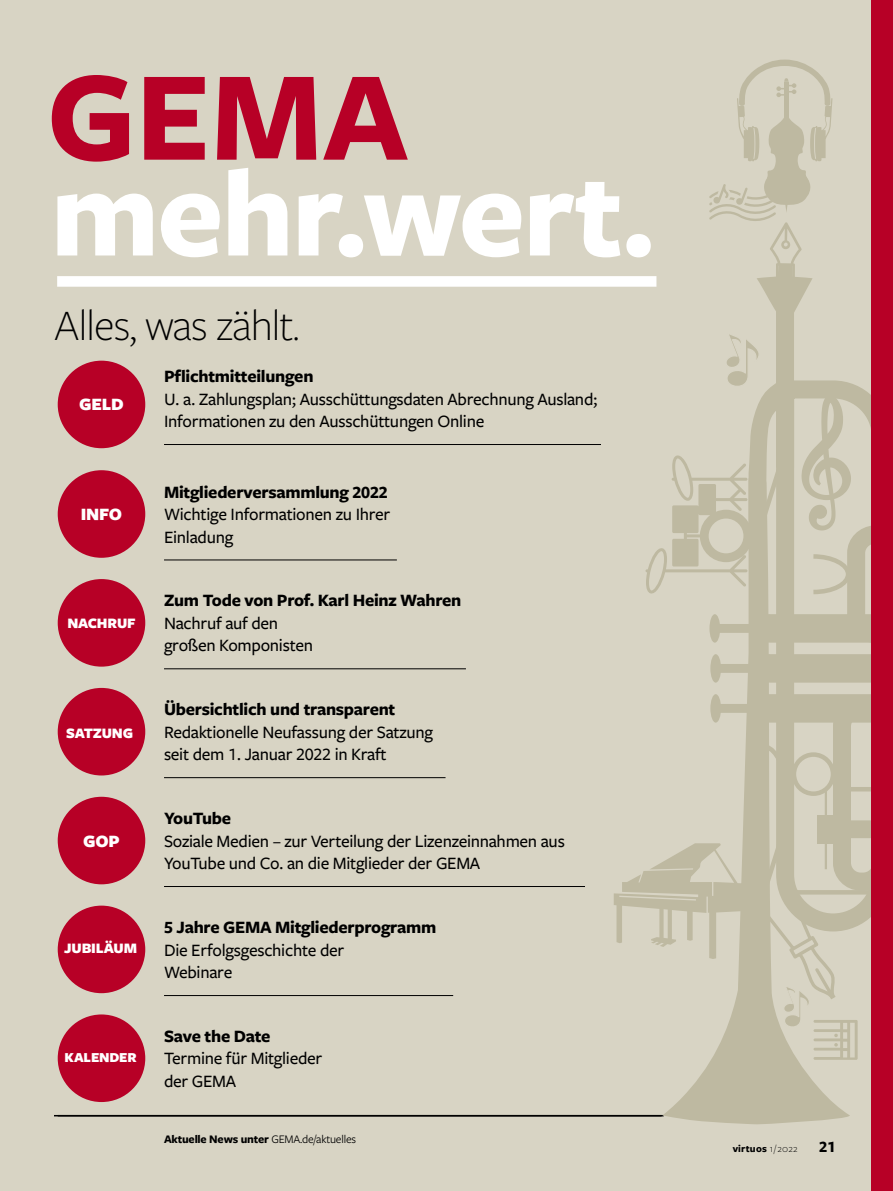
<style>
.page{position:relative;width:893px;height:1191px;background:#d8d4c4}
.page>*{position:absolute;margin:0;border:0;box-sizing:border-box;transform-origin:0 0}
.t1{font:700 132.3px "Freight Sans Pro";color:#b70026}
.t2{font:700 129px "Freight Sans Pro";letter-spacing:-.02em;color:#fff}
.t3{font:300 45px "Freight Sans Pro";letter-spacing:-.02em;color:#000}
.t4{font:500 18px/22.5px "Freight Sans Pro";letter-spacing:-.015em;color:#000}
.t5{font:700 18px "Freight Sans Pro";letter-spacing:-.015em;color:#000}
.t6{font:900 18px "Freight Sans Pro";letter-spacing:-.015em;color:#fff}
.t7{font:700 16.5px "Freight Sans Pro";color:#000}
.t8{font:900 15px "Freight Sans Pro";letter-spacing:-.01em;color:#fff}
.t9{font:900 14.25px "Freight Sans Pro";letter-spacing:-.015em;color:#fff}
.t10{font:700 12px "Freight Sans Pro";letter-spacing:-.015em;color:#000}
.t11{font:700 10.5px "Freight Sans Pro";letter-spacing:.02em;color:#000}
.s1{font-weight:400}
.s2{font-weight:300}
</style>
<div class="page">
<svg style="left:662px;top:1059px;width:188px;height:65px;fill:#beb9a1"></svg>
<div style="left:776px;top:294px;width:18px;height:173px;background:#beb9a1"></div>
<svg style="left:614px;top:331px;width:258px;height:728px"></svg>
<svg style="left:709px;top:60px;width:123px;height:252px"></svg>
<hr style="left:54px;top:1115px;width:608px;height:1px;background:#000">
<div style="left:58px;top:905px;width:87px;height:88px;background:#b70026;border-radius:50%"></div>
<hr style="left:164px;top:995px;width:289px;height:1px;background:#000">
<div style="left:58px;top:1014px;width:87px;height:88px;background:#b70026;border-radius:50%"></div>
<div style="left:58px;top:579px;width:87px;height:87px;background:#b70026;border-radius:50%"></div>
<hr style="left:164px;top:668px;width:302px;height:1px;background:#000">
<div style="left:58px;top:796px;width:87px;height:88px;background:#b70026;border-radius:50%"></div>
<hr style="left:164px;top:886px;width:421px;height:1px;background:#000">
<div style="left:58px;top:688px;width:87px;height:87px;background:#b70026;border-radius:50%"></div>
<hr style="left:164px;top:777px;width:282px;height:1px;background:#000">
<div style="left:58px;top:470px;width:87px;height:88px;background:#b70026;border-radius:50%"></div>
<hr style="left:164px;top:559px;width:233px;height:1px;background:#000">
<div style="left:58px;top:361px;width:87px;height:87px;background:#b70026;border-radius:50%"></div>
<hr style="left:164px;top:444px;width:437px;height:1px;background:#000">
<div style="left:872px;top:0;width:21px;height:1191px;background:#b70026"></div>
<div style="left:57px;top:276px;width:599px;height:11px;background:#fff"></div>
<h1 class="t1" style="left:47px;top:25px;width:363px">GEMA</h1>
<h2 class="t2" style="left:50px;top:125px;width:608px">mehr.wert.</h2>
<h3 class="t3" style="left:54px;top:296px;width:247px">Alles, was zählt.</h3>
<p class="t6" style="left:79px;top:391px;width:46px">GELD</p>
<p class="t6" style="left:81px;top:501px;width:43px">INFO</p>
<p class="t8" style="left:67px;top:612px;width:70px">NACHRUF</p>
<p class="t8" style="left:66px;top:723px;width:69px">SATZUNG</p>
<p class="t6" style="left:83px;top:828px;width:38px">GOP</p>
<p class="t8" style="left:64px;top:938px;width:74px">JUBILÄUM</p>
<p class="t9" style="left:65px;top:1047px;width:74px">KALENDER</p>
<p class="t5" style="left:164px;top:364px;width:151px">Pflichtmitteilungen</p>
<p class="t4" style="left:164px;top:387px;width:435px">U. a. Zahlungsplan; Ausschüttungsdaten Abrechnung Ausland;<br>Informationen zu den Ausschüttungen Online</p>
<p class="t5" style="left:164px;top:479px;width:225px">Mitgliederversammlung 2022</p>
<p class="t4" style="left:164px;top:502px;width:228px">Wichtige Informationen zu Ihrer<br>Einladung</p>
<p class="t5" style="left:164px;top:588px;width:299px">Zum Tode von Prof. Karl Heinz Wahren</p>
<p class="t4" style="left:164px;top:611px;width:151px">Nachruf auf den großen Komponisten</p>
<p class="t5" style="left:164px;top:697px;width:233px">Übersichtlich und transparent</p>
<p class="t4" style="left:164px;top:720px;width:271px">Redaktionelle Neufassung der Satzung seit dem 1. Januar 2022 in Kraft</p>
<p class="t5" style="left:164px;top:806px;width:69px">YouTube</p>
<p class="t4" style="left:164px;top:829px;width:402px">Soziale Medien – zur Verteilung der Lizenzeinnahmen aus<br>YouTube und Co. an die Mitglieder der GEMA</p>
<p class="t5" style="left:164px;top:915px;width:274px">5 Jahre GEMA Mitgliederprogramm</p>
<p class="t4" style="left:164px;top:938px;width:182px">Die Erfolgsgeschichte der<br>Webinare</p>
<p class="t5" style="left:164px;top:1023px;width:108px">Save the Date</p>
<p class="t4" style="left:164px;top:1046px;width:160px">Termine für Mitglieder der GEMA</p>
<p class="t10" style="left:164px;top:1130px;width:194px">Aktuelle News unter <span class="s1">GEMA.de/aktuelles</span></p>
<p class="t11" style="left:733px;top:1141px;width:66px">virtuos <span class="s2">1 / 2022</span></p>
<p class="t7" style="left:819px;top:1135px;width:18px">21</p>
</div>
